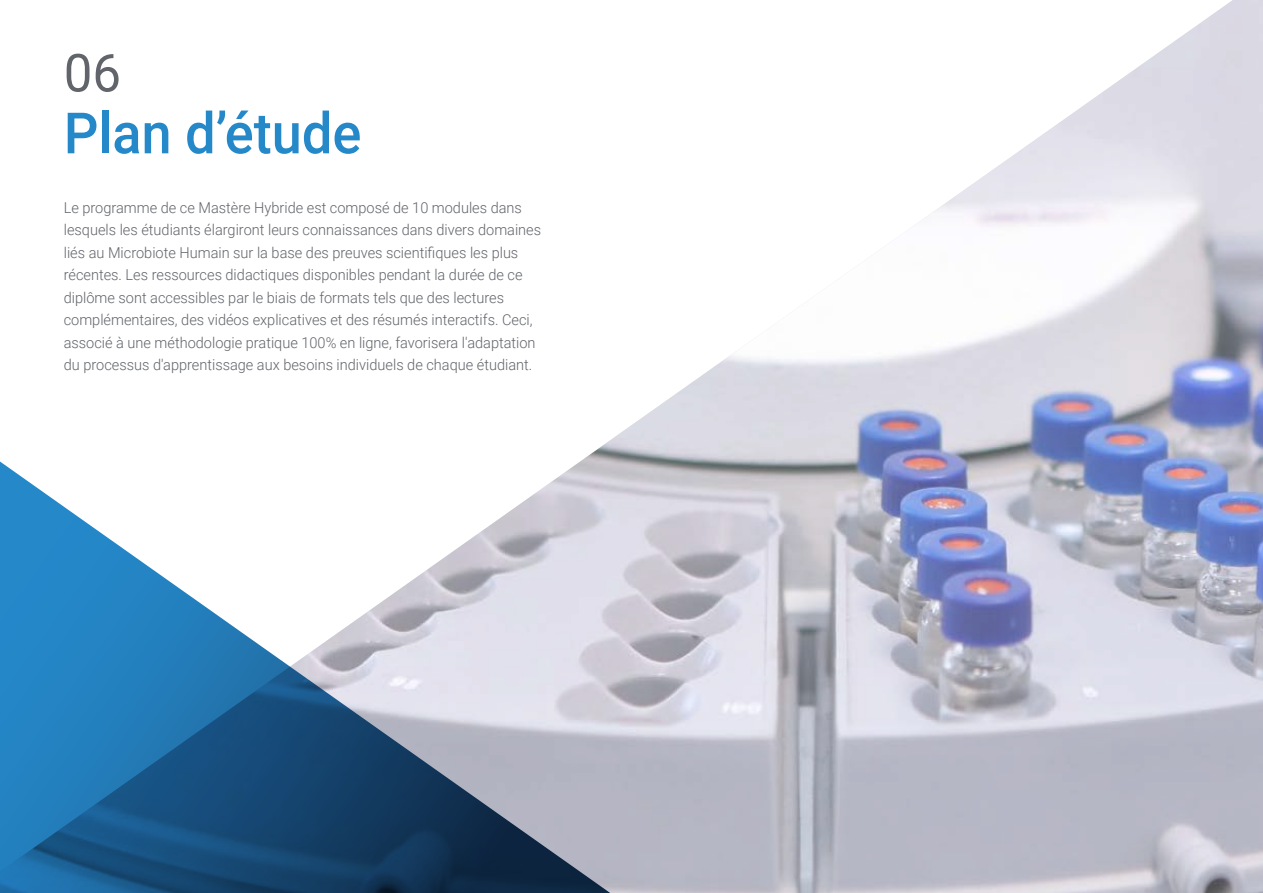
<style>
.page{position:relative;width:1263px;height:893px;background:#fff}
.page>*{position:absolute;margin:0;border:0;box-sizing:border-box;transform-origin:0 0}
.t1{font:500 57px "Roboto";color:#2488c9;scale:.95 1}
.t2{font:52.5px "Roboto";color:#61646a}
.t3{font:300 15px/22.5px "Roboto";color:#61646a}
</style>
<div class="page">
<img style="left:602px;top:0;width:661px;height:893px">
<svg style="left:0;top:446px;width:640px;height:447px"></svg>
<h2 class="t2" style="left:64px;top:36px;width:59px">06</h2>
<h1 class="t1" style="left:64px;top:93px;width:315px">Plan d’étude</h1>
<p class="t3" style="left:64px;top:195px;width:479px">Le programme de ce Mastère Hybride est composé de 10 modules dans lesquels les étudiants élargiront leurs connaissances dans divers domaines liés au Microbiote Humain sur la base des preuves scientifiques les plus récentes. Les ressources didactiques disponibles pendant la durée de ce diplôme sont accessibles par le biais de formats tels que des lectures complémentaires, des vidéos explicatives et des résumés interactifs. Ceci, associé à une méthodologie pratique 100% en ligne, favorisera l'adaptation du processus d'apprentissage aux besoins individuels de chaque étudiant.</p>
</div>
